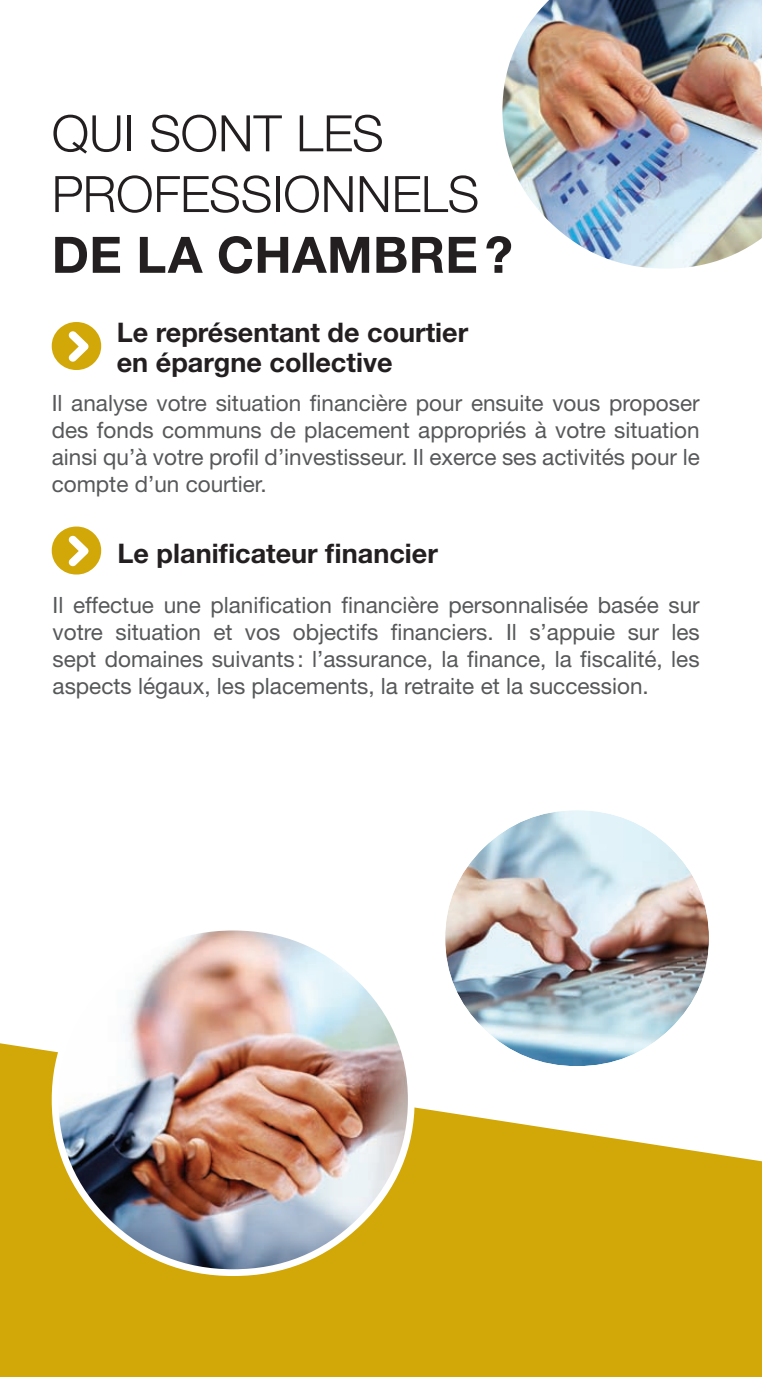
<style>
.page{position:relative;width:762px;height:1377px;background:#fff}
.page>*{position:absolute;margin:0;border:0;box-sizing:border-box;transform-origin:0 0}
.t1{font:300 50.18px/60.8px "Helvetica Neue LT Std";color:#231f20}
.t2{font:700 27px "Helvetica Neue LT Std";color:#231f20}
.t3{font:22.5px/27px "Helvetica Neue LT Std";color:#57585a;text-align:justify}
.s1{font-weight:700}
</style>
<div class="page">
<svg style="left:0;top:1043px;width:761px;height:334px;background:#d8b42a"></svg>
<img style="left:434px;top:810px;width:284px;height:266px">
<svg style="left:52px;top:527px;width:49px;height:48px"></svg>
<svg style="left:52px;top:322px;width:49px;height:48px"></svg>
<img style="left:48px;top:930px;width:370px;height:349px">
<img style="left:502px;top:0;width:259px;height:269px">
<p class="t1" style="left:52px;top:102px;width:462px">QUI SONT LES<br>PROFESSIONNELS<br><span class="s1">DE LA CHAMBRE?</span></p>
<p class="t2" style="left:117px;top:316px;width:353px">Le représentant de courtier</p>
<p class="t2" style="left:117px;top:345px;width:277px">en épargne collective</p>
<p class="t3" style="left:52px;top:389px;width:649px">Il analyse votre situation financière pour ensuite vous proposer des fonds communs de placement appropriés à votre situation ainsi qu’à votre profil d’investisseur. Il exerce ses activités pour le compte d’un courtier.</p>
<p class="t2" style="left:117px;top:537px;width:321px">Le planificateur financier</p>
<p class="t3" style="left:53px;top:591px;width:648px">Il effectue une planification financière personnalisée basée sur votre situation et vos objectifs financiers. Il s’appuie sur les sept domaines suivants : l’assurance, la finance, la fiscalité, les aspects légaux, les placements, la retraite et la succession.</p>
</div>
